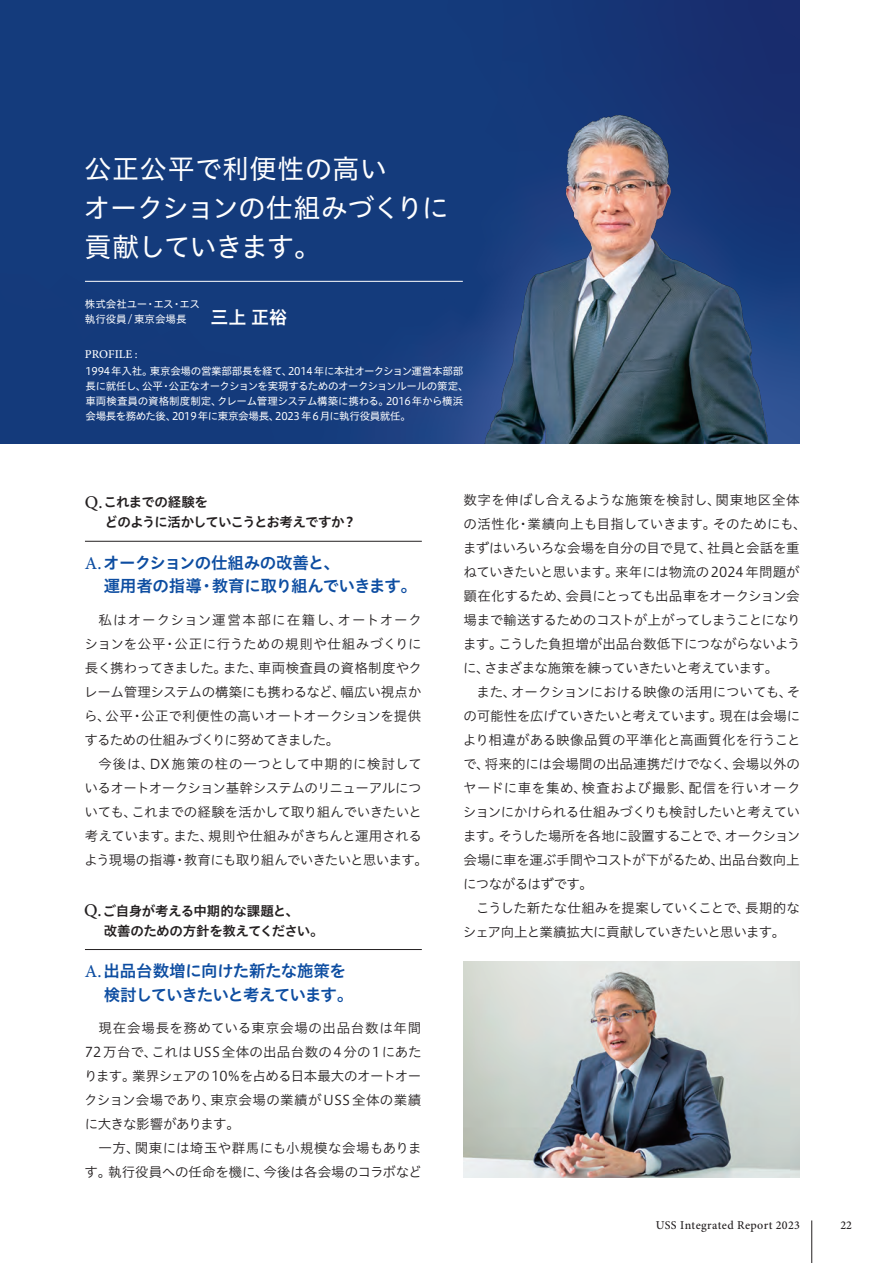
<style>
.page{position:relative;width:893px;height:1263px;background:#fff}
.page>*{position:absolute;margin:0;border:0;box-sizing:border-box;transform-origin:0 0}
.t1{font:27px/39px "Hiragino UD Sans Std W4";letter-spacing:-.015em;color:#fff}
.t2{font:18px "Hiragino UD Sans Std W6";color:#fff}
.t3{font:16.5px/23.2px "Hiragino UD Sans Std W6";letter-spacing:-.04em;color:#0d4da1}
.t4{font:13.5px/24px "Hiragino UD Sans Std W3";letter-spacing:-.025em;color:#231f20;text-align:justify}
.t5{font:13.5px/24px "Hiragino UD Sans Std W3";color:#231f20;text-align:right}
.t6{font:13.5px/24px "Hiragino UD Sans Std W3";letter-spacing:-.045em;color:#231f20}
.t7{font:13.5px/20.2px "Hiragino UD Sans Std W6";letter-spacing:-.04em;color:#231f20}
.t8{font:13.5px/20.2px "Hiragino UD Sans Std W6";letter-spacing:-.065em;color:#231f20}
.t9{font:500 12px "Minion Pro";letter-spacing:.03em;color:#231f20}
.t10{font:500 12px "Minion Pro";color:#fff}
.t11{font:10.5px/15px "Hiragino UD Sans Std W4";letter-spacing:-.025em;color:#fff}
.t12{font:10.5px/15px "Hiragino UD Sans Std W4";color:#fff}
.s1{font-family:"Minion Pro";font-weight:500;font-size:18px}
</style>
<div class="page">
<div style="left:0;top:0;width:800px;height:443px;background:#143b7c"></div>
<img style="left:452px;top:112px;width:322px;height:331px">
<hr style="left:85px;top:281px;width:378px;height:1px;background:#fff">
<hr style="left:85px;top:541px;width:337px;height:1px;background:#231f20">
<hr style="left:85px;top:949px;width:337px;height:1px;background:#231f20">
<img style="left:463px;top:962px;width:337px;height:216px">
<hr style="left:811px;top:1220px;width:1px;height:43px;background:#231f20">
<h1 class="t1" style="left:84px;top:148px;width:367px">公正公平で利便性の高い<br>オークションの仕組みづくりに貢献していきます。</h1>
<p class="t12" style="left:85px;top:296px;width:116px">株式会社ユー・エス・エス執行役員/東京会場長</p>
<h2 class="t2" style="left:210px;top:303px;width:78px">三上 正裕</h2>
<p class="t10" style="left:85px;top:346px;width:54px">PROFILE :</p>
<p class="t11" style="left:85px;top:363px;width:385px">1994年入社。東京会場の営業部部長を経て、2014年に本社オークション運営本部部長に就任し、公平・公正なオークションを実現するためのオークションルールの策定、車両検査員の資格制度制定、クレーム管理システム構築に携わる。2016年から横浜会場長を務めた後、2019年に東京会場長、2023年6月に執行役員就任。</p>
<p class="t8" style="left:85px;top:491px;width:273px"><span class="s1">Q.</span>これまでの経験を<br>　 どのように活かしていこうとお考えですか？</p>
<p class="t3" style="left:104px;top:550px;width:315px;text-indent:-19px"><span class="s1">A.</span>オークションの仕組みの改善と、<br>運用者の指導・教育に取り組んでいきます。</p>
<p class="t4" style="left:84px;top:607px;width:339px;text-indent:14px">私はオークション運営本部に在籍し、オートオークションを公平・公正に行うための規則や仕組みづくりに長く携わってきました。また、車両検査員の資格制度やクレーム管理システムの構築にも携わるなど、幅広い視点から、公平・公正で利便性の高いオートオークションを提供するための仕組みづくりに努めてきました。</p>
<p class="t4" style="left:84px;top:751px;width:345px;text-align:left;text-indent:14px">今後は、DX施策の柱の一つとして中期的に検討しているオートオークション基幹システムのリニューアルについても、これまでの経験を活かして取り組んでいきたいと考えています。また、規則や仕組みがきちんと運用されるよう現場の指導・教育にも取り組んでいきたいと思います。</p>
<p class="t7" style="left:104px;top:900px;width:221px;text-indent:-19px"><span class="s1">Q.</span>ご自身が考える中期的な課題と、<br>改善のための方針を教えてください。</p>
<p class="t3" style="left:104px;top:958px;width:251px;text-indent:-19px"><span class="s1">A.</span>出品台数増に向けた新たな施策を検討していきたいと考えています。</p>
<p class="t4" style="left:84px;top:1015px;width:339px;text-indent:14px">現在会場長を務めている東京会場の出品台数は年間72万台で、これはUSS全体の出品台数の4分の1にあたります。業界シェアの10％を占める日本最大のオートオークション会場であり、東京会場の業績がUSS全体の業績に大きな影響があります。</p>
<p class="t5" style="left:85px;top:1135px;width:339px">一方、関東には埼玉や群馬にも小規模な会場もあります。執行役員への任命を機に、今後は各会場のコラボなど</p>
<p class="t4" style="left:463px;top:487px;width:345px;text-align:left">数字を伸ばし合えるような施策を検討し、関東地区全体の活性化・業績向上も目指していきます。そのためにも、まずはいろいろな会場を自分の目で見て、社員と会話を重ねていきたいと思います。来年には物流の2024年問題が顕在化するため、会員にとっても出品車をオークション会場まで輸送するためのコストが上がってしまうことになります。こうした負担増が出品台数低下につながらないように、さまざまな施策を練っていきたいと考えています。</p>
<p class="t4" style="left:463px;top:679px;width:339px;text-indent:14px">また、オークションにおける映像の活用についても、その可能性を広げていきたいと考えています。現在は会場により相違がある映像品質の平準化と高画質化を行うことで、将来的には会場間の出品連携だけでなく、会場以外のヤードに車を集め、検査および撮影、配信を行いオークションにかけられる仕組みづくりも検討したいと考えています。そうした場所を各地に設置することで、オークション会場に車を運ぶ手間やコストが下がるため、出品台数向上につながるはずです。</p>
<p class="t6" style="left:463px;top:895px;width:339px;text-indent:13px">こうした新たな仕組みを提案していくことで、長期的なシェア向上と業績拡大に貢献していきたいと思います。</p>
<p class="t9" style="left:656px;top:1216px;width:146px">USS Integrated Report 2023</p>
<p class="t9" style="left:840px;top:1217px;width:13px">22</p>
</div>
